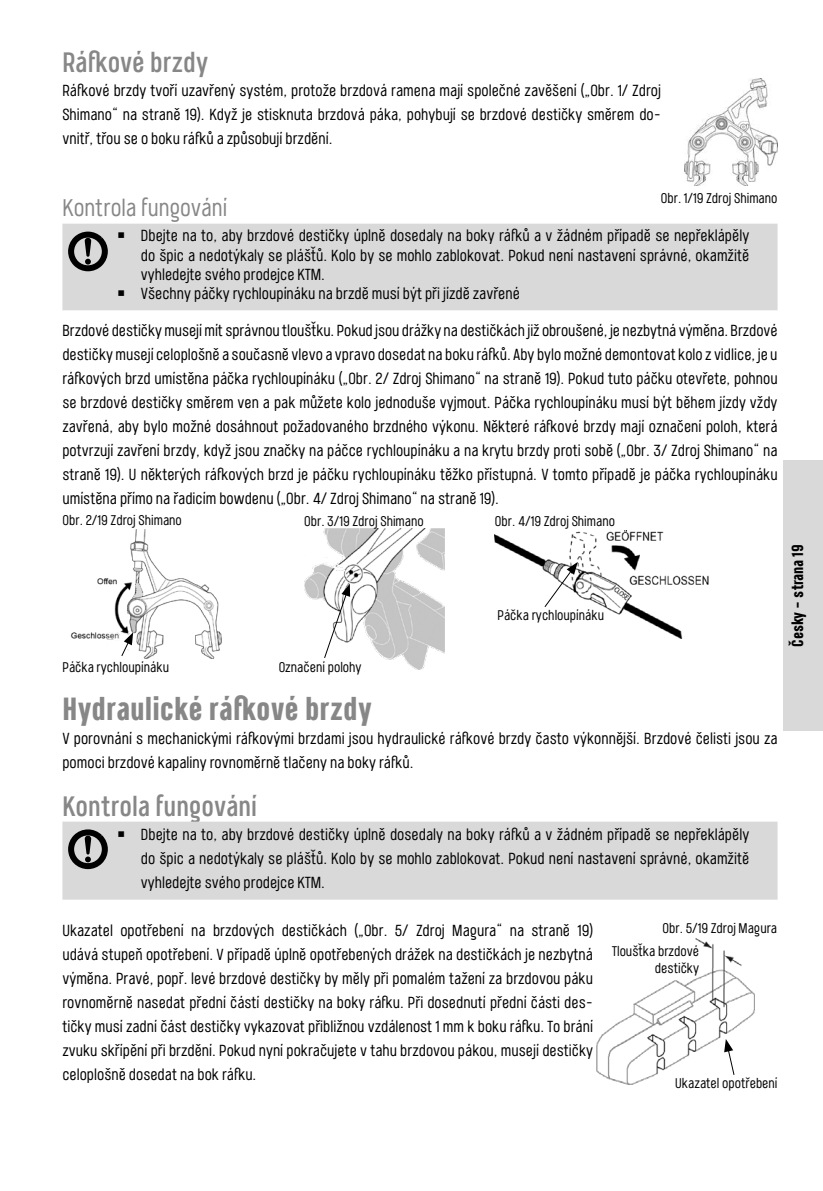
<style>
.page{position:relative;width:823px;height:1191px;background:#fff}
.page>*{position:absolute;margin:0;border:0;box-sizing:border-box;transform-origin:0 0}
.t1{font:700 32px "Port Condensed";color:#878787}
.t2{font:500 28px "Port Condensed";color:#878787}
.t3{font:24px "Port Condensed";color:#878787}
.t4{font:16px/24px "Port Condensed";color:#000;text-align:justify}
.t5{font:700 16px "Port Condensed";letter-spacing:-.005em;color:#000}
.t6{font:14px/16.8px "Port Condensed";color:#000;text-align:right}
</style>
<div class="page">
<div style="left:782px;top:460px;width:40px;height:271px;background:#d9d9d9"></div>
<img style="left:684px;top:78px;width:93px;height:108px">
<div style="left:62px;top:224px;width:715px;height:86px;background:#d9d9d9"></div>
<svg style="left:64px;top:229px;width:47px;height:46px;background:#8d8d8d"></svg>
<img style="left:70px;top:529px;width:151px;height:130px">
<img style="left:304px;top:529px;width:140px;height:140px">
<svg style="left:323px;top:583px;width:27px;height:76px"></svg>
<img style="left:494px;top:530px;width:213px;height:108px">
<svg style="left:543px;top:562px;width:34px;height:46px"></svg>
<div style="left:62px;top:821px;width:715px;height:78px;background:#d9d9d9"></div>
<svg style="left:64px;top:826px;width:47px;height:47px;background:#8f8f8f"></svg>
<img style="left:596px;top:938px;width:158px;height:146px">
<svg style="left:723px;top:1039px;width:11px;height:37px"></svg>
<h2 class="t2" style="left:62px;top:44px;width:147px">Ráfkové brzdy</h2>
<p class="t4" style="left:62px;top:78px;width:600px">Ráfkové brzdy tvoří uzavřený systém, protože brzdová ramena mají společné zavěšení („Obr. 1/ Zdroj Shimano“ na straně 19). Když je stisknuta brzdová páka, pohybují se brzdové destičky směrem do&shy;vnitř, třou se o boku ráfků a způsobují brzdění.</p>
<p class="t6" style="left:660px;top:189px;width:118px">Obr. 1/19 Zdroj Shimano</p>
<h3 class="t3" style="left:62px;top:192px;width:166px">Kontrola fungování</h3>
<p class="t4" style="left:118px;top:223px;width:632px">￭ Dbejte na to, aby brzdové destičky úplně dosedaly na boky ráfků a v žádném případě se nepřeklápěly</p>
<p class="t4" style="left:141px;top:243px;width:609px">do špic a nedotýkaly se plášťů. Kolo by se mohlo zablokovat. Pokud není nastavení správné, okamžitě</p>
<p class="t4" style="left:141px;top:262px;width:185px">vyhledejte svého prodejce KTM.</p>
<p class="t4" style="left:118px;top:281px;width:403px">￭ Všechny páčky rychloupínáku na brzdě musí být při jízdě zavřené</p>
<p class="t4" style="left:62px;top:318px;width:716px">Brzdové destičky musejí mít správnou tloušťku. Pokud jsou drážky na destičkách již obroušené, je nezbytná výměna. Brzdové destičky musejí celoplošně a současně vlevo a vpravo dosedat na boku ráfků. Aby bylo možné demontovat kolo z vidlice, je u ráfkových brzd umístěna páčka rychloupínáku („Obr. 2/ Zdroj Shimano“ na straně 19). Pokud tuto páčku otevřete, pohnou se brzdové destičky směrem ven a pak můžete kolo jednoduše vyjmout. Páčka rychloupínáku musí být během jízdy vždy zavřená, aby bylo možné dosáhnout požadovaného brzdného výkonu. Některé ráfkové brzdy mají označení poloh, která potvrzují zavření brzdy, když jsou značky na páčce rychloupínáku a na krytu brzdy proti sobě („Obr. 3/ Zdroj Shimano“ na straně 19). U některých ráfkových brzd je páčku rychloupínáku těžko přístupná. V tomto případě je páčka rychloupínáku umístěna přímo na řadicím bowdenu („Obr. 4/ Zdroj Shimano“ na straně 19).</p>
<p class="t6" style="left:62px;top:512px;width:121px">Obr. 2/19 Zdroj Shimano</p>
<p class="t6" style="left:62px;top:658px;width:108px">Páčka rychloupínáku</p>
<p class="t6" style="left:304px;top:512px;width:121px">Obr. 3/19 Zdroj Shimano</p>
<p class="t6" style="left:278px;top:658px;width:84px">Označení polohy</p>
<p class="t6" style="left:494px;top:512px;width:122px">Obr. 4/19 Zdroj Shimano</p>
<p class="t6" style="left:497px;top:606px;width:108px">Páčka rychloupínáku</p>
<h1 class="t1" style="left:62px;top:688px;width:311px">Hydraulické ráfkové brzdy</h1>
<p class="t4" style="left:62px;top:726px;width:716px">V porovnání s mechanickými ráfkovými brzdami jsou hydraulické ráfkové brzdy často výkonnější. Brzdové čelisti jsou za pomoci brzdové kapaliny rovnoměrně tlačeny na boky ráfků.</p>
<h2 class="t2" style="left:62px;top:788px;width:196px">Kontrola fungování</h2>
<p class="t4" style="left:141px;top:822px;width:609px;text-indent:-23px">￭ Dbejte na to, aby brzdové destičky úplně dosedaly na boky ráfků a v žádném případě se nepřeklápěly do špic a nedotýkaly se plášťů. Kolo by se mohlo zablokovat. Pokud není nastavení správné, okamžitě vyhledejte svého prodejce KTM.</p>
<p class="t6" style="left:662px;top:919px;width:116px">Obr. 5/19 Zdroj Magura</p>
<p class="t4" style="left:62px;top:918px;width:532px">Ukazatel opotřebení na brzdových destičkách („Obr. 5/ Zdroj Magura“ na straně 19) udává stupeň opotřebení. V případě úplně opotřebených drážek na destičkách je nezbytná výměna. Pravé, popř. levé brzdové destičky by měly při pomalém tažení za brzdovou páku rovnoměrně nasedat přední částí destičky na boky ráfku. Při dosednutí přední části des&shy;tičky musí zadní část destičky vykazovat přibližnou vzdálenost 1 mm k boku ráfku. To brání zvuku skřípění při brzdění. Pokud nyní pokračujete v tahu brzdovou pákou, musejí destičky celoplošně dosedat na bok ráfku.</p>
<p class="t6" style="left:611px;top:943px;width:88px">Tloušťka brzdové destičky</p>
<p class="t6" style="left:675px;top:1074px;width:104px">Ukazatel opotřebení</p>
<p class="t5" style="left:786px;top:647px;width:104px;rotate:-90deg">Česky – strana 19</p>
</div>
